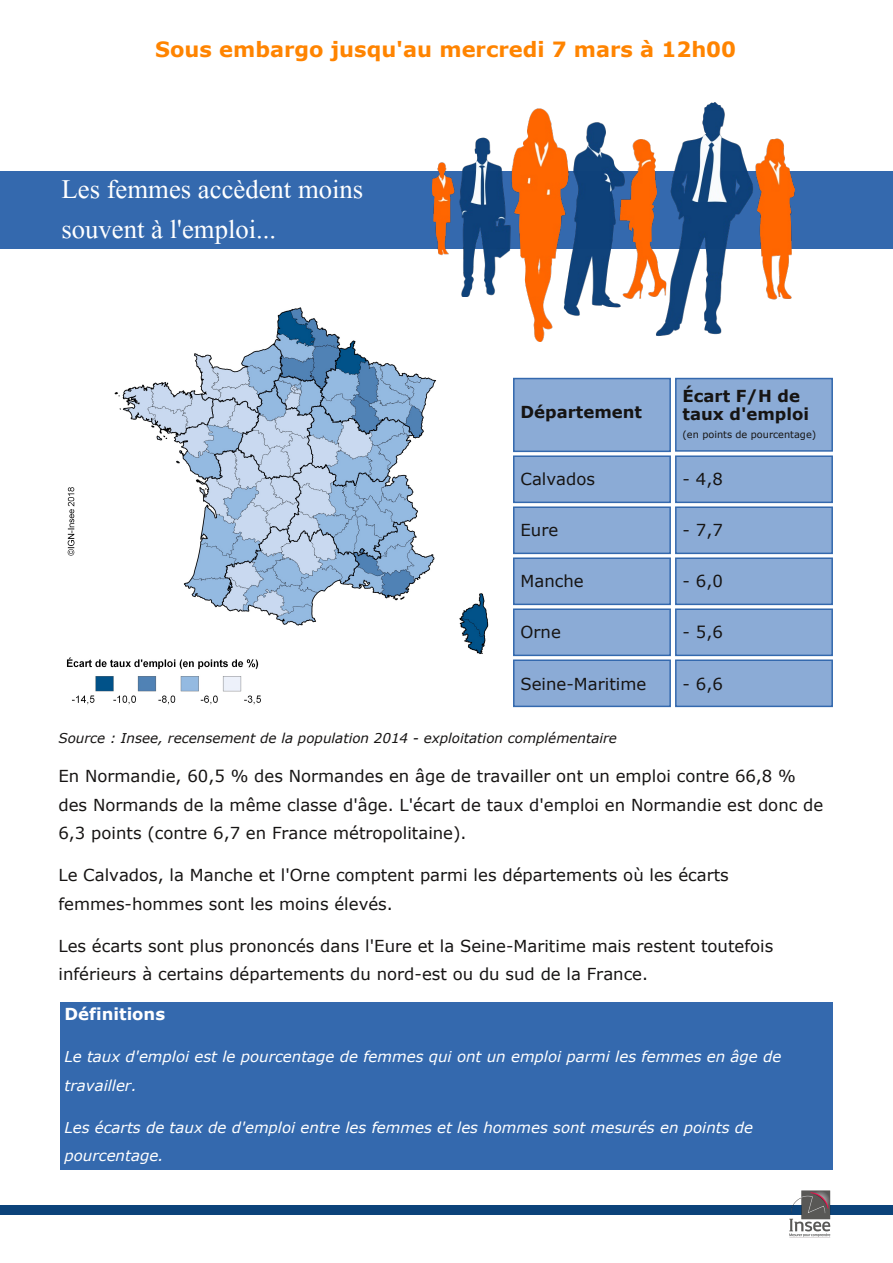
<style>
.page{position:relative;width:893px;height:1263px;background:#fff}
.page>*{position:absolute;margin:0;border:0;box-sizing:border-box;transform-origin:0 0}
.t1{font:34.5px/39.8px "Kokila";color:#fff}
.t2{font:700 21px "Verdana";color:#ff8400}
.t3{font:16.5px/28.5px "Verdana";color:#161413}
.t4{font:700 16.5px/18px "Verdana";color:#161413}
.t5{font:700 16.5px "Verdana";color:#fff}
.t6{font:italic 15px/28.5px "Verdana";color:#fff}
.t7{font:italic 13.5px "Verdana";color:#161413}
.t8{font:9.75px "Verdana";color:#161413}
</style>
<div class="page">
<div style="left:0;top:171px;width:893px;height:78px;background:#3469ae"></div>
<img style="left:433px;top:103px;width:362px;height:238px">
<div style="left:0;top:1205px;width:893px;height:9px;background:#0c437a"></div>
<img style="left:788px;top:1190px;width:44px;height:48px">
<img style="left:67px;top:297px;width:435px;height:408px">
<div style="left:514px;top:378px;width:156px;height:73px;background:#8babd6"></div>
<div style="left:513px;top:378px;width:158px;height:74px;border:2px solid #3469ae"></div>
<div style="left:676px;top:378px;width:156px;height:73px;background:#8babd6"></div>
<div style="left:675px;top:378px;width:158px;height:74px;border:2px solid #3469ae"></div>
<div style="left:514px;top:456px;width:156px;height:46px;background:#8babd6"></div>
<div style="left:513px;top:455px;width:158px;height:48px;border:2px solid #3469ae"></div>
<div style="left:676px;top:456px;width:156px;height:46px;background:#8babd6"></div>
<div style="left:675px;top:455px;width:158px;height:48px;border:2px solid #3469ae"></div>
<div style="left:514px;top:507px;width:156px;height:46px;background:#8babd6"></div>
<div style="left:513px;top:506px;width:158px;height:48px;border:2px solid #3469ae"></div>
<div style="left:676px;top:507px;width:156px;height:46px;background:#8babd6"></div>
<div style="left:675px;top:506px;width:158px;height:48px;border:2px solid #3469ae"></div>
<div style="left:514px;top:558px;width:156px;height:46px;background:#8babd6"></div>
<div style="left:513px;top:557px;width:158px;height:48px;border:2px solid #3469ae"></div>
<div style="left:676px;top:558px;width:156px;height:46px;background:#8babd6"></div>
<div style="left:675px;top:557px;width:158px;height:48px;border:2px solid #3469ae"></div>
<div style="left:514px;top:609px;width:156px;height:46px;background:#8babd6"></div>
<div style="left:513px;top:608px;width:158px;height:48px;border:2px solid #3469ae"></div>
<div style="left:676px;top:609px;width:156px;height:46px;background:#8babd6"></div>
<div style="left:675px;top:608px;width:158px;height:48px;border:2px solid #3469ae"></div>
<div style="left:514px;top:660px;width:156px;height:46px;background:#8babd6"></div>
<div style="left:513px;top:659px;width:158px;height:48px;border:2px solid #3469ae"></div>
<div style="left:676px;top:660px;width:156px;height:46px;background:#8babd6"></div>
<div style="left:675px;top:659px;width:158px;height:48px;border:2px solid #3469ae"></div>
<div style="left:60px;top:1002px;width:772px;height:168px;background:#3469ae"></div>
<p class="t2" style="left:155px;top:35px;width:582px">Sous embargo jusqu'au mercredi 7 mars à 12h00</p>
<h1 class="t1" style="left:62px;top:173px;width:303px">Les femmes accèdent moins souvent à l'emploi...</h1>
<p class="t4" style="left:520px;top:403px;width:123px">Département</p>
<p class="t4" style="left:682px;top:386px;width:128px">Écart F/H de taux d'emploi</p>
<p class="t8" style="left:682px;top:428px;width:135px">(en points de pourcentage)</p>
<p class="t3" style="left:520px;top:465px;width:76px">Calvados</p>
<p class="t3" style="left:682px;top:465px;width:42px">- 4,8</p>
<p class="t3" style="left:520px;top:516px;width:39px">Eure</p>
<p class="t3" style="left:682px;top:516px;width:42px">- 7,7</p>
<p class="t3" style="left:520px;top:567px;width:65px">Manche</p>
<p class="t3" style="left:682px;top:567px;width:42px">- 6,0</p>
<p class="t3" style="left:520px;top:618px;width:42px">Orne</p>
<p class="t3" style="left:682px;top:618px;width:42px">- 5,6</p>
<p class="t3" style="left:520px;top:669px;width:127px">Seine-Maritime</p>
<p class="t3" style="left:682px;top:669px;width:42px">- 6,6</p>
<p class="t7" style="left:58px;top:730px;width:560px">Source : Insee, recensement de la population 2014 - exploitation complémentaire</p>
<p class="t3" style="left:58px;top:761px;width:766px">En Normandie, 60,5 % des Normandes en âge de travailler ont un emploi contre 66,8 % des Normands de la même classe d'âge. L'écart de taux d'emploi en Normandie est donc de<br>6,3 points (contre 6,7 en France métropolitaine).</p>
<p class="t3" style="left:58px;top:860px;width:672px">Le Calvados, la Manche et l'Orne comptent parmi les départements où les écarts femmes-hommes sont les moins élevés.</p>
<p class="t3" style="left:58px;top:931px;width:716px">Les écarts sont plus prononcés dans l'Eure et la Seine-Maritime mais restent toutefois inférieurs à certains départements du nord-est ou du sud de la France.</p>
<p class="t5" style="left:64px;top:1004px;width:102px">Définitions</p>
<p class="t6" style="left:64px;top:1042px;width:718px">Le taux d'emploi est le pourcentage de femmes qui ont un emploi parmi les femmes en âge de travailler.</p>
<p class="t6" style="left:64px;top:1112px;width:690px">Les écarts de taux de d'emploi entre les femmes et les hommes sont mesurés en points de pourcentage.</p>
</div>
